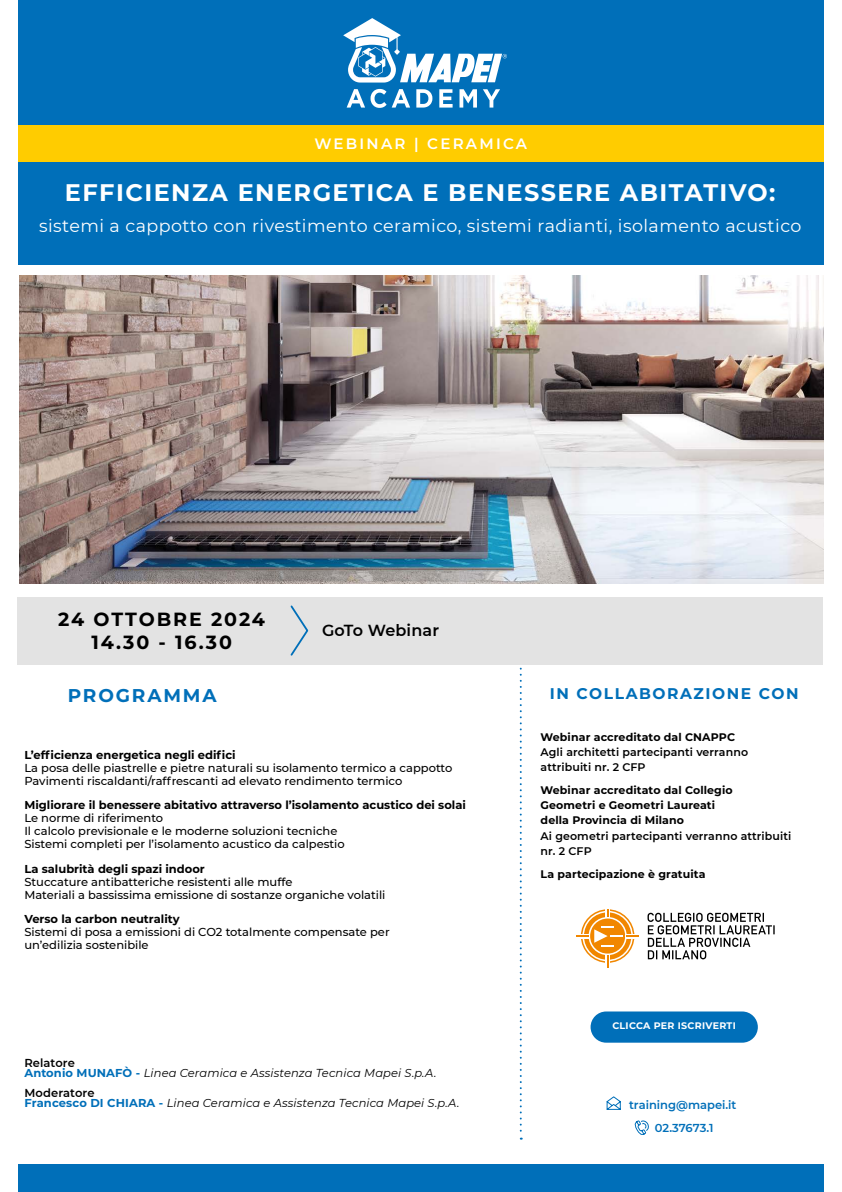
<style>
.page{position:relative;width:842px;height:1192px;background:#fff}
.page>*{position:absolute;margin:0;border:0;box-sizing:border-box;transform-origin:0 0}
.t1{font:700 24px "Montserrat";letter-spacing:.06em;color:#fff}
.t2{font:700 19.05px/22.9px "Montserrat";letter-spacing:.1em;color:#000;text-align:center}
.t3{font:700 18.5px "Montserrat";letter-spacing:.1em;color:#006fb9}
.t4{font:17.5px "Montserrat";letter-spacing:.025em;color:#fff}
.t5{font:600 16px "Montserrat";letter-spacing:.01em;color:#000}
.t6{font:700 15.5px "Montserrat";letter-spacing:.1em;color:#006fb9}
.t7{font:600 15px "Montserrat";letter-spacing:.15em;color:#fff}
.t8{font:500 11.5px/13px "Montserrat";color:#000}
.t9{font:700 11.5px "Montserrat";color:#000}
.t10{font:italic 11.5px/10px "Montserrat";letter-spacing:.01em;color:#000}
.t11{font:600 11.5px/23.6px "Montserrat";color:#006fb9;text-align:center}
.t12{font:700 11px/15px "Montserrat";letter-spacing:.01em;color:#000}
.t13{font:600 11px/15px "Montserrat";letter-spacing:.01em;color:#000}
.t14{font:700 9.5px "Montserrat";letter-spacing:.03em;color:#fff}
.s1{font-weight:600;font-style:normal}
.s2{font-weight:700;font-style:normal;color:#006fb9}
</style>
<div class="page">
<img style="left:19px;top:275px;width:804px;height:308px">
<div style="left:18px;top:0;width:806px;height:264px;background:#006fb9"></div>
<svg style="left:347px;top:89px;width:153px;height:19px"></svg>
<svg style="left:343px;top:18px;width:164px;height:65px"></svg>
<div style="left:18px;top:125px;width:806px;height:36px;background:#fc0"></div>
<svg style="left:520px;top:664px;width:2px;height:476px"></svg>
<svg style="left:607px;top:1096px;width:14px;height:14px"></svg>
<svg style="left:634px;top:1120px;width:15px;height:15px"></svg>
<div style="left:18px;top:1165px;width:806px;height:27px;background:#006fb9"></div>
<div style="left:17px;top:597px;width:806px;height:67px;background:#e3e3e3"></div>
<svg style="left:290px;top:605px;width:19px;height:51px"></svg>
<div style="left:591px;top:1011px;width:167px;height:32px;background:#006fb9;border-radius:16px"></div>
<svg style="left:647px;top:913px;width:127px;height:46px"></svg>
<svg style="left:576px;top:909px;width:63px;height:58px"></svg>
<h3 class="t7" style="left:314px;top:133px;width:214px">WEBINAR | CERAMICA</h3>
<h1 class="t1" style="left:65px;top:175px;width:712px">EFFICIENZA ENERGETICA E BENESSERE ABITATIVO:</h1>
<h3 class="t4" style="left:39px;top:213px;width:764px">sistemi a cappotto con rivestimento ceramico, sistemi radianti, isolamento acustico</h3>
<h2 class="t2" style="left:58px;top:607px;width:208px">24 OTTOBRE 2024<br>14.30 - 16.30</h2>
<h3 class="t5" style="left:322px;top:619px;width:119px">GoTo Webinar</h3>
<h3 class="t3" style="left:68px;top:682px;width:150px">PROGRAMMA</h3>
<p class="t9" style="left:24px;top:746px;width:213px">L’efficienza energetica negli edifici</p>
<p class="t8" style="left:24px;top:761px;width:430px">La posa delle piastrelle e pietre naturali su isolamento termico a cappotto<br>Pavimenti riscaldanti/raffrescanti ad elevato rendimento termico</p>
<p class="t9" style="left:24px;top:797px;width:443px">Migliorare il benessere abitativo attraverso l’isolamento acustico dei solai</p>
<p class="t8" style="left:24px;top:811px;width:322px">Le norme di riferimento<br>Il calcolo previsionale e le moderne soluzioni tecniche<br>Sistemi completi per l’isolamento acustico da calpestio</p>
<p class="t9" style="left:24px;top:860px;width:182px">La salubrità degli spazi indoor</p>
<p class="t8" style="left:24px;top:874px;width:363px">Stuccature antibatteriche resistenti alle muffe<br>Materiali a bassissima emissione di sostanze organiche volatili</p>
<p class="t9" style="left:24px;top:910px;width:157px">Verso la carbon neutrality</p>
<p class="t8" style="left:24px;top:925px;width:367px">Sistemi di posa a emissioni di CO2 totalmente compensate per un’edilizia sostenibile</p>
<p class="t10" style="left:24px;top:1058px;width:413px"><span class="s1">Relatore<br></span><span class="s2">Antonio MUNAFÒ -</span> Linea Ceramica e Assistenza Tecnica Mapei S.p.A.</p>
<p class="t10" style="left:24px;top:1088px;width:437px"><span class="s1">Moderatore<br></span><span class="s2">Francesco DI CHIARA -</span> Linea Ceramica e Assistenza Tecnica Mapei S.p.A.</p>
<h3 class="t6" style="left:550px;top:682px;width:250px">IN COLLABORAZIONE CON</h3>
<p class="t12" style="left:541px;top:729px;width:196px">Webinar accreditato dal CNAPPC</p>
<p class="t13" style="left:541px;top:744px;width:209px">Agli architetti partecipanti verranno attribuiti nr. 2 CFP</p>
<p class="t12" style="left:541px;top:783px;width:194px">Webinar accreditato dal Collegio<br>Geometri e Geometri Laureati della Provincia di Milano</p>
<p class="t13" style="left:541px;top:828px;width:252px">Ai geometri partecipanti verranno attribuiti nr. 2 CFP</p>
<p class="t12" style="left:541px;top:866px;width:167px">La partecipazione è gratuita</p>
<p class="t14" style="left:612px;top:1019px;width:125px">CLICCA PER ISCRIVERTI</p>
<p class="t11" style="left:629px;top:1092px;width:109px">training@mapei.it<br>02.37673.1</p>
</div>
